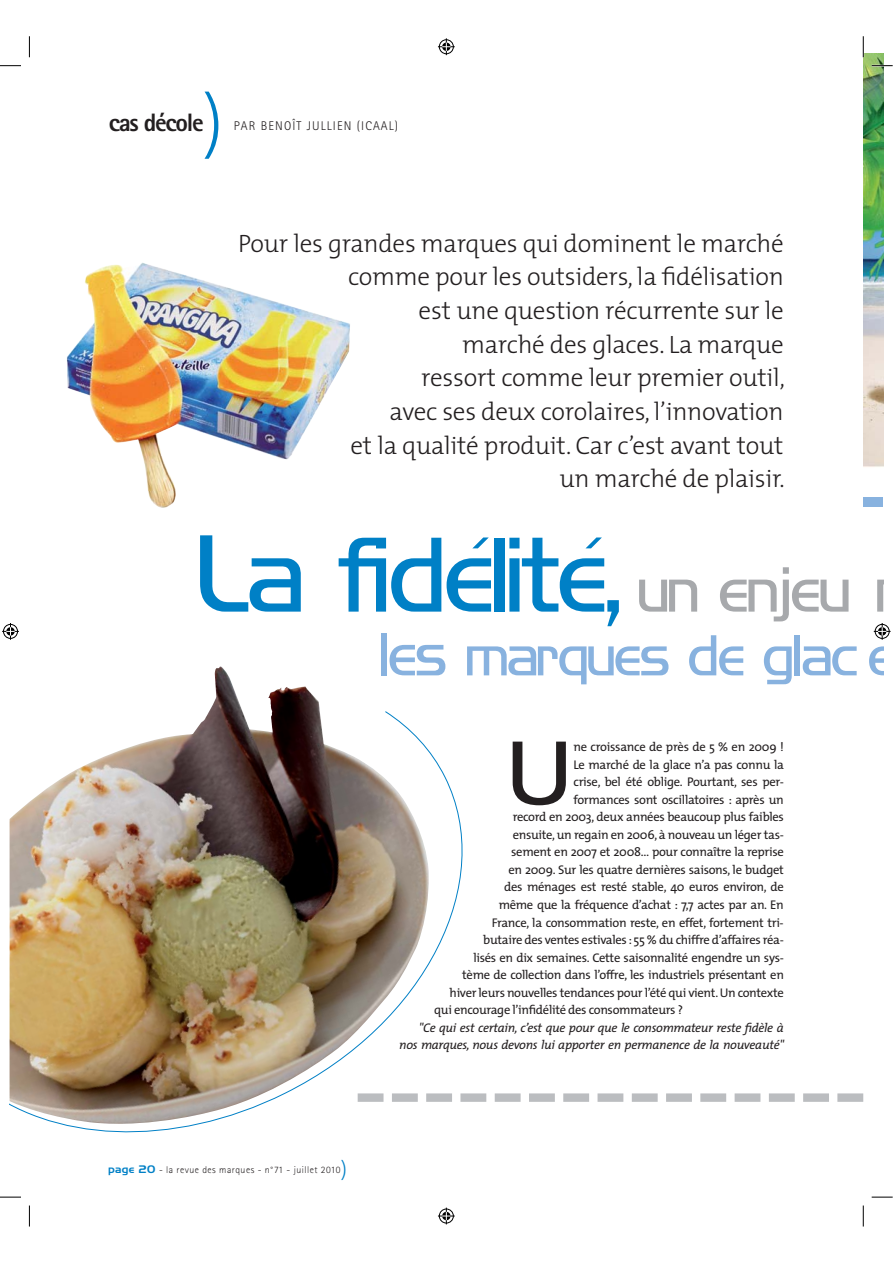
<style>
.page{position:relative;width:893px;height:1263px;background:#fff}
.page>*{position:absolute;margin:0;border:0;box-sizing:border-box;transform-origin:0 0}
.t1{font:98.1px "Hancock Park Light Laser";letter-spacing:-.025em;color:#0080c6}
.t2{font:80.1px "Hancock Park Light Laser";color:#231f20}
.t3{font:300 70.05px "The Mix";color:#0080c6}
.t4{font:53.25px "Hancock Park Light Laser";letter-spacing:-.025em;color:#88b2df}
.t5{font:300 25.2px/33.6px "The Mix";letter-spacing:-.01em;color:#231f20;text-align:right}
.t6{font:800 25.2px "Rotis Sans Serif";letter-spacing:-.05em;color:#231f20}
.t7{font:12.6px "The Mix";letter-spacing:-.025em;color:#231f20}
.t8{font:italic 12.6px/17.5px "The Mix";letter-spacing:-.025em;color:#231f20;text-align:right}
.t9{font:300 12.6px "Rotis Sans Serif";letter-spacing:.09em;color:#231f20}
.t10{font:300 9.75px "Rotis Sans Serif";letter-spacing:.05em;color:#231f20}
.s1{font-size:58.8px;color:#a7a9ac}
.s2{font-size:55.95px}
.s3{font-family:"Hancock Park Laser";font-weight:400;color:#0080c6}
.s4{font-family:"The Mix";font-size:21px;color:#0080c6}
</style>
<div class="page">
<svg style="left:497px;top:1093px;width:366px;height:9px"></svg>
<img style="left:210px;top:666px;width:110px;height:44px">
<img style="left:67px;top:262px;width:283px;height:246px">
<div style="left:863px;top:233px;width:20px;height:274px;background:#88b2df"></div>
<img style="left:863px;top:54px;width:20px;height:443px">
<img style="left:10px;top:710px;width:487px;height:423px">
<hr style="left:872px;top:65px;width:21px;height:2px;background:#fff">
<svg style="left:0;top:65px;width:21px;height:1px"></svg>
<svg style="left:872px;top:65px;width:21px;height:1px"></svg>
<svg style="left:0;top:1197px;width:21px;height:1px"></svg>
<svg style="left:872px;top:1197px;width:21px;height:1px"></svg>
<svg style="left:29px;top:36px;width:1px;height:21px"></svg>
<svg style="left:29px;top:1206px;width:1px;height:21px"></svg>
<svg style="left:863px;top:36px;width:1px;height:21px"></svg>
<svg style="left:863px;top:1206px;width:1px;height:21px"></svg>
<svg style="left:438px;top:38px;width:17px;height:17px"></svg>
<svg style="left:438px;top:1208px;width:17px;height:16px"></svg>
<svg style="left:2px;top:623px;width:17px;height:17px"></svg>
<svg style="left:874px;top:623px;width:16px;height:17px"></svg>
<h3 class="t3" style="left:203px;top:91px;width:23px">)</h3>
<h3 class="t6" style="left:109px;top:114px;width:97px">cas décole</h3>
<p class="t9" style="left:234px;top:121px;width:166px">PAR BENOÎT JULLIEN (ICAAL)</p>
<p class="t5" style="left:238px;top:229px;width:548px">Pour les grandes marques qui dominent le marché comme pour les outsiders, la fidélisation<br>est une question récurrente sur le<br>marché des glaces. La marque<br>ressort comme leur premier outil,<br>avec ses deux corolaires, l’innovation<br>et la qualité produit. Car c’est avant tout<br>un marché de plaisir.</p>
<h1 class="t1" style="left:200px;top:537px;width:653px">La fidélité, <span class="s1">un enjeu</span></h1>
<h3 class="t4" style="left:381px;top:635px;width:517px"><span class="s2">les</span> marques de glac e</h3>
<p class="t10" style="left:109px;top:1166px;width:240px"><span class="s3">page 20</span> - la revue des marques - n°71 - juillet 2010<span class="s4">)</span></p>
<h2 class="t2" style="left:513px;top:743px;width:62px">U</h2>
<p class="t7" style="left:573px;top:742px;width:212px">ne croissance de près de 5 % en 2009 !</p>
<p class="t7" style="left:573px;top:760px;width:212px">Le marché de la glace n’a pas connu la</p>
<p class="t7" style="left:573px;top:777px;width:212px">crise, bel été oblige. Pourtant, ses per-</p>
<p class="t7" style="left:573px;top:795px;width:212px">formances sont oscillatoires : après un</p>
<p class="t7" style="left:513px;top:812px;width:273px">record en 2003, deux années beaucoup plus faibles</p>
<p class="t7" style="left:513px;top:830px;width:273px">ensuite, un regain en 2006, à nouveau un léger tas-</p>
<p class="t7" style="left:511px;top:847px;width:274px">sement en 2007 et 2008… pour connaître la reprise</p>
<p class="t7" style="left:508px;top:865px;width:277px">en 2009. Sur les quatre dernières saisons, le budget</p>
<p class="t7" style="left:504px;top:882px;width:281px">des ménages est resté stable, 40 euros environ, de</p>
<p class="t7" style="left:499px;top:900px;width:287px">même que la fréquence d’achat : 7,7 actes par an. En</p>
<p class="t7" style="left:492px;top:917px;width:294px">France, la consommation reste, en effet, fortement tri-</p>
<p class="t7" style="left:483px;top:935px;width:302px">butaire des ventes estivales : 55 % du chiffre d’affaires réa-</p>
<p class="t7" style="left:473px;top:952px;width:312px">lisés en dix semaines. Cette saisonnalité engendre un sys-</p>
<p class="t7" style="left:462px;top:970px;width:323px">tème de collection dans l’offre, les industriels présentant en</p>
<p class="t7" style="left:450px;top:987px;width:336px">hiver leurs nouvelles tendances pour l’été qui vient. Un contexte</p>
<p class="t7" style="left:434px;top:1005px;width:250px">qui encourage l’infidélité des consommateurs ?</p>
<p class="t8" style="left:399px;top:1020px;width:386px">"Ce qui est certain, c’est que pour que le consommateur reste fidèle à nos marques, nous devons lui apporter en permanence de la nouveauté"</p>
</div>
